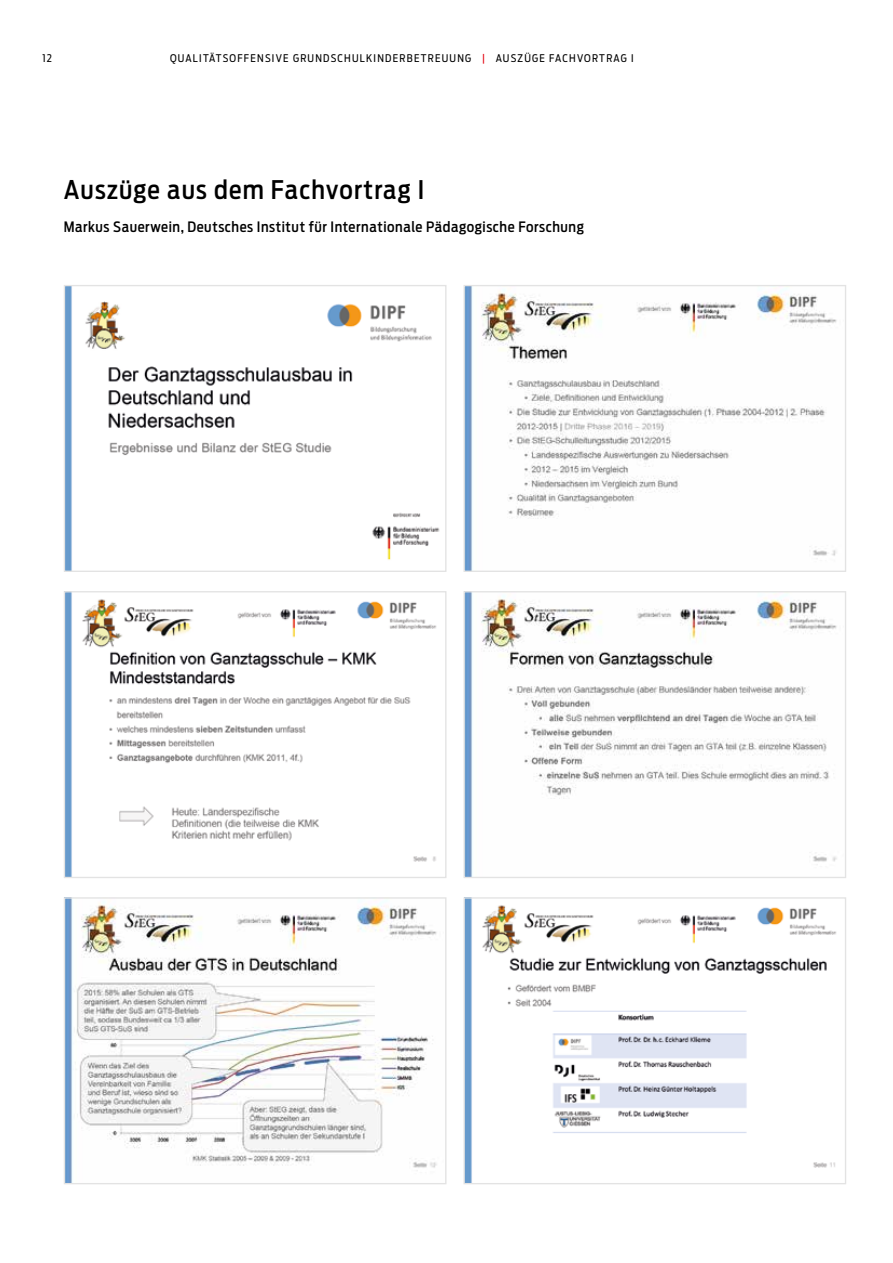
<style>
.page{position:relative;width:893px;height:1263px;background:#fff}
.page>*{position:absolute;margin:0;border:0;box-sizing:border-box;transform-origin:0 0}
.t1{font:500 25.5px "Antenna Cond";letter-spacing:.05em;color:#000}
.t2{font:500 14.25px "Antenna Cond";letter-spacing:.04em;color:#000}
.t3{font:10.5px "Antenna Cond";letter-spacing:.12em;color:#000}
.s1{color:#e30613}
</style>
<div class="page">
<img style="left:66px;top:287px;width:374px;height:283px">
<div style="left:64px;top:285px;width:382px;height:287px;border:1px solid #e3e3e3"></div>
<img style="left:66px;top:593px;width:371px;height:283px">
<div style="left:64px;top:591px;width:382px;height:287px;border:1px solid #e3e3e3"></div>
<img style="left:66px;top:899px;width:371px;height:283px">
<div style="left:64px;top:897px;width:382px;height:287px;border:1px solid #e3e3e3"></div>
<img style="left:465px;top:287px;width:372px;height:283px">
<div style="left:463px;top:285px;width:383px;height:287px;border:1px solid #e3e3e3"></div>
<img style="left:465px;top:593px;width:372px;height:283px">
<div style="left:463px;top:591px;width:383px;height:287px;border:1px solid #e3e3e3"></div>
<img style="left:465px;top:899px;width:372px;height:283px">
<div style="left:463px;top:897px;width:383px;height:287px;border:1px solid #e3e3e3"></div>
<p class="t3" style="left:43px;top:52px;width:11px">12</p>
<p class="t3" style="left:170px;top:52px;width:465px">QUALITÄTSOFFENSIVE GRUNDSCHULKINDERBETREUUNG <span class="s1">|</span> AUSZÜGE FACHVORTRAG I</p>
<h1 class="t1" style="left:64px;top:175px;width:362px">Auszüge aus dem Fachvortrag I</h1>
<p class="t2" style="left:64px;top:218px;width:522px">Markus Sauerwein, Deutsches Institut für Internationale Pädagogische Forschung</p>
</div>
